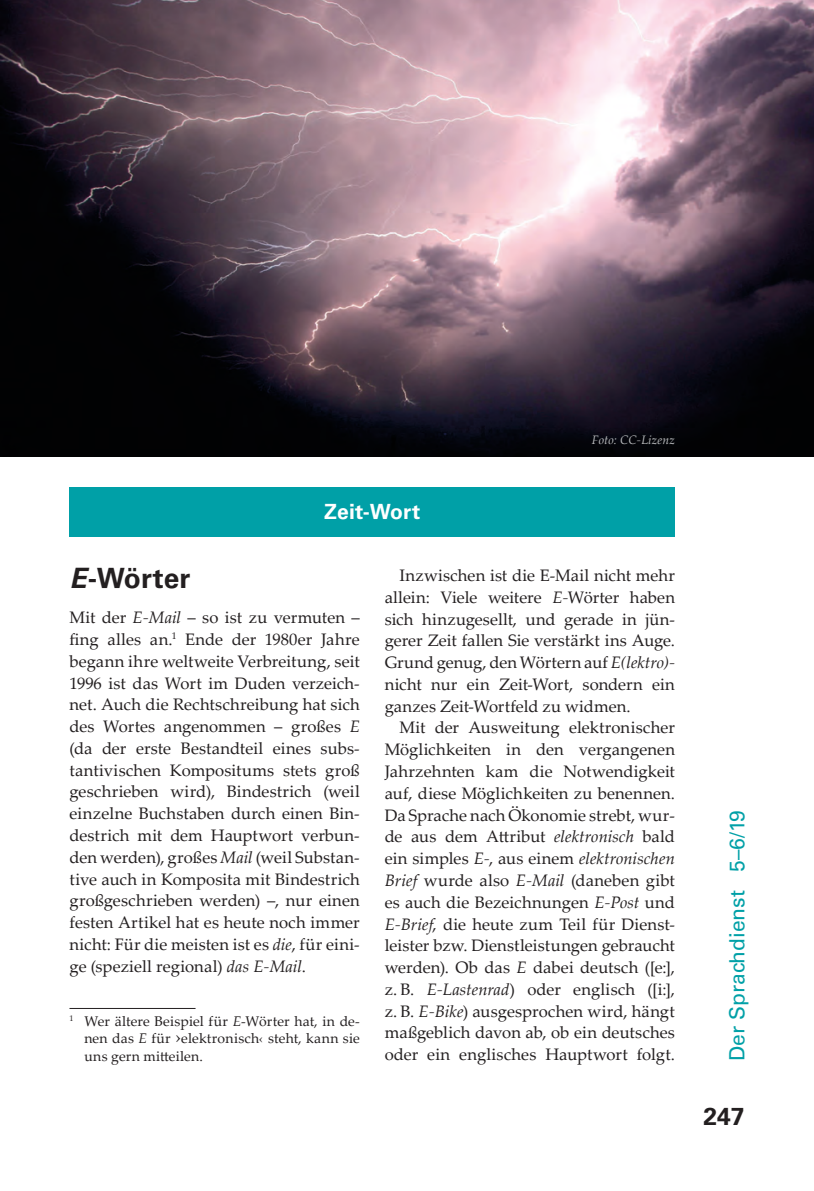
<style>
.page{position:relative;width:814px;height:1191px;background:#fff}
.page>*{position:absolute;margin:0;border:0;box-sizing:border-box;transform-origin:0 0}
.t1{font:700 28px "Univers";color:#231f20}
.t2{font:700 24.5px "Univers";color:#231f20}
.t3{font:21px "Univers";color:#00a0a7}
.t4{font:700 21px "Univers";letter-spacing:.01em;color:#fff}
.t5{font:16.62px/21.7px "Palatino Linotype";letter-spacing:.005em;color:#231f20;text-align:justify}
.t6{font:14px/17.5px "Palatino Linotype";letter-spacing:.01em;color:#231f20;text-align:justify}
.t7{font:italic 12.25px "Palatino Linotype";letter-spacing:.01em;color:#bcbec0}
.s1{font-style:italic}
.s2{font-size:19.25px}
</style>
<div class="page">
<div style="left:69px;top:487px;width:606px;height:50px;background:#00a0a7"></div>
<hr style="left:69px;top:1008px;width:126px;height:1px;background:#231f20">
<img style="left:0;top:0;width:814px;height:457px">
<p class="t4" style="left:324px;top:500px;width:98px">Zeit-Wort</p>
<p class="t7" style="left:592px;top:431px;width:85px">Foto: CC-Lizenz</p>
<h1 class="t1" style="left:69px;top:561px;width:122px"><span class="s1">E</span>-Wörter</h1>
<p class="t5" style="left:69px;top:606px;width:292px">Mit der <span class="s1">E-Mail</span> – so ist zu vermuten – fing alles an.<sup>1</sup> Ende der 1980er Jahre begann ihre weltweite Verbreitung, seit 1996 ist das Wort im Duden verzeich&shy;net. Auch die Rechtschreibung hat sich des Wortes angenommen – großes <span class="s1">E </span>(da der erste Bestandteil eines subs&shy;tantivischen Kompositums stets groß geschrieben wird), Bindestrich (weil einzelne Buchstaben durch einen Bin&shy;destrich mit dem Hauptwort verbun&shy;den werden), großes <span class="s1">Mail</span> (weil Substan&shy;tive auch in Komposita mit Bindestrich großgeschrieben werden) –, nur einen festen Artikel hat es heute noch immer nicht: Für die meisten ist es <span class="s1">die</span>, für eini&shy;ge (speziell regional) <span class="s1">das E-Mail</span>.</p>
<p class="t6" style="left:84px;top:1012px;width:277px;text-indent:-15px"><sup>1</sup> Wer ältere Beispiel für <span class="s1">E</span>-Wörter hat, in de&shy;nen das <span class="s1">E</span> für <span class="s2">›</span>elektronisch‹ steht, kann sie uns gern mitteilen.</p>
<p class="t5" style="left:384px;top:564px;width:292px;text-indent:15px">Inzwischen ist die E-Mail nicht mehr allein: Viele weitere <span class="s1">E-</span>Wörter haben sich hinzugesellt, und gerade in jün&shy;gerer Zeit fallen Sie verstärkt ins Auge.<br>Grund genug, den Wörtern auf <span class="s1">E(lektro)- </span>nicht nur ein Zeit-Wort, sondern ein ganzes Zeit-Wortfeld zu widmen.</p>
<p class="t5" style="left:384px;top:716px;width:292px;text-indent:15px">Mit der Ausweitung elektronischer Möglichkeiten in den vergangenen Jahrzehnten kam die Notwendigkeit auf, diese Möglichkeiten zu benennen.<br>Da Sprache nach Ökonomie strebt, wur&shy;de aus dem Attribut <span class="s1">elektronisch</span> bald ein simples <span class="s1">E-</span>, aus einem <span class="s1">elektronischen Brief</span> wurde also <span class="s1">E-Mail</span> (daneben gibt es auch die Bezeichnungen <span class="s1">E-Post</span> und <span class="s1">E-Brief</span>, die heute zum Teil für Dienst&shy;leister bzw. Dienstleistungen gebraucht werden). Ob das <span class="s1">E</span> dabei deutsch ([e:], z. B. <span class="s1">E-Lastenrad</span>) oder englisch ([i:], z. B. <span class="s1">E-Bike</span>) ausgesprochen wird, hängt maßgeblich davon ab, ob ein deutsches oder ein englisches Hauptwort folgt.</p>
<p class="t3" style="left:724px;top:1061px;width:252px;rotate:-90deg">Der Sprachdienst 5–6/19</p>
<h2 class="t2" style="left:703px;top:1102px;width:42px">247</h2>
</div>
